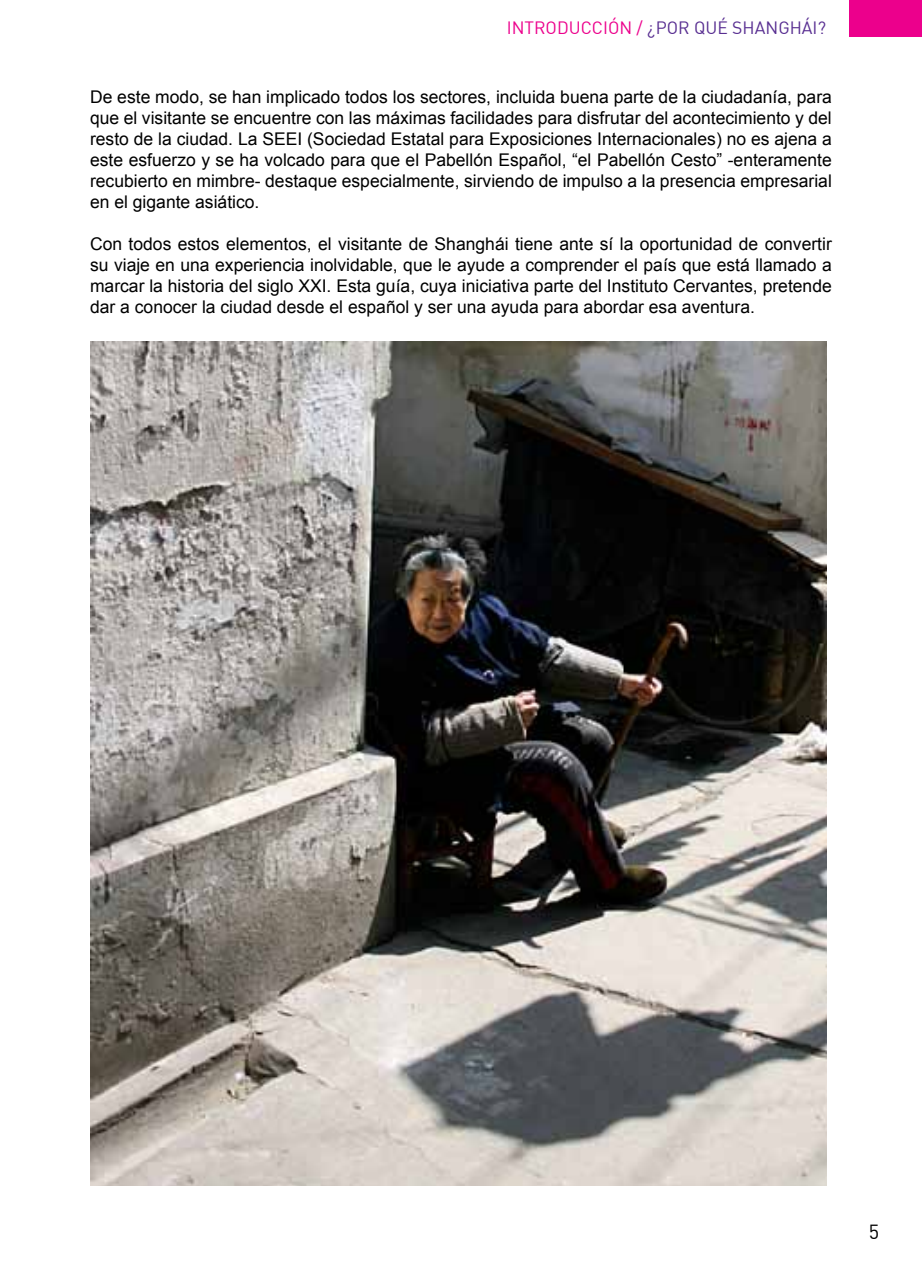
<style>
.page{position:relative;width:922px;height:1276px;background:#fff}
.page>*{position:absolute;margin:0;border:0;box-sizing:border-box;transform-origin:0 0}
.t1{font:20px "DIN";color:#000}
.t2{font:17.5px/21px "Arial";color:#000;text-align:justify}
.t3{font:17.5px "DIN";color:#582e91}
.s1{color:#ec008c}
</style>
<div class="page">
<img style="left:90px;top:342px;width:736px;height:844px">
<div style="left:849px;top:0;width:72px;height:37px;background:#ec008c"></div>
<p class="t3" style="left:506px;top:17px;width:321px"><span class="s1">INTRODUCCIÓN /</span> ¿POR QUÉ SHANGHÁI?</p>
<p class="t2" style="left:90px;top:86px;width:743px">De este modo, se han implicado todos los sectores, incluida buena parte de la ciudadanía, para que el visitante se encuentre con las máximas facilidades para disfrutar del acontecimiento y del resto de la ciudad. La SEEI (Sociedad Estatal para Exposiciones Internacionales) no es ajena a este esfuerzo y se ha volcado para que el Pabellón Español, “el Pabellón Cesto” -enteramente recubierto en mimbre- destaque especialmente, sirviendo de impulso a la presencia empresarial en el gigante asiático.</p>
<p class="t2" style="left:90px;top:233px;width:743px">Con todos estos elementos, el visitante de Shanghái tiene ante sí la oportunidad de convertir su viaje en una experiencia inolvidable, que le ayude a comprender el país que está llamado a marcar la historia del siglo XXI. Esta guía, cuya iniciativa parte del Instituto Cervantes, pretende dar a conocer la ciudad desde el español y ser una ayuda para abordar esa aventura.</p>
<p class="t1" style="left:868px;top:1219px;width:12px">5</p>
</div>
